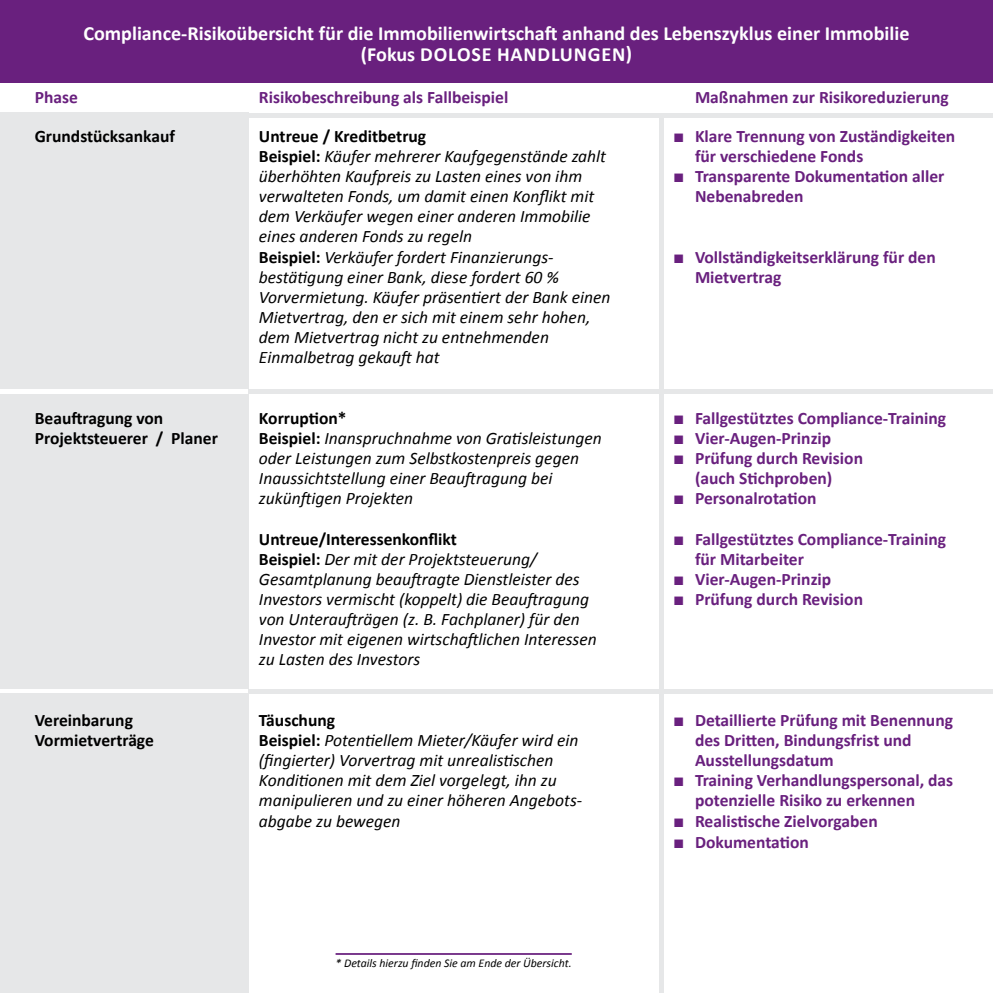
<style>
.page{position:relative;width:993px;height:993px;background:#fff}
.page>*{position:absolute;margin:0;border:0;box-sizing:border-box;transform-origin:0 0}
.t1{font:700 20.12px/20.7px "Calibri";color:#fff}
.t2{font:italic 17.5px/20.1px "Calibri";color:#000}
.t3{font:700 17.5px/20.1px "Calibri";color:#69207e}
.t4{font:700 17.5px "Calibri";color:#000}
.t5{font:italic 11.9px "Calibri";color:#000}
.s1{font-weight:700;font-style:normal}
</style>
<div class="page">
<div style="left:0;top:394px;width:248px;height:294px;background:#e6e7e8"></div>
<div style="left:0;top:113px;width:248px;height:276px;background:#e6e7e8"></div>
<div style="left:0;top:0;width:992px;height:82px;background:#69207e"></div>
<div style="left:248px;top:389px;width:744px;height:5px;background:#e6e7e8"></div>
<div style="left:248px;top:113px;width:744px;height:5px;background:#e6e7e8"></div>
<hr style="left:659px;top:118px;width:4px;height:874px;background:#e6e7e8">
<div style="left:248px;top:688px;width:744px;height:5px;background:#e6e7e8"></div>
<div style="left:0;top:693px;width:248px;height:299px;background:#e6e7e8"></div>
<hr style="left:335px;top:952px;width:236px;height:2px;background:#69207e">
<p class="t1" style="left:361px;top:22px;width:550px;text-indent:-277px">Compliance-Risikoübersicht für die Immobilienwirtschaft anhand des Lebenszyklus einer Immobilie (Fokus Dolose Handlu</p>
<p class="t1" style="left:573px;top:43px;width:60px">ngen)</p>
<p class="t3" style="left:35px;top:86px;width:45px">Phase</p>
<p class="t3" style="left:259px;top:86px;width:251px">Risikobeschreibung als Fallbeispiel</p>
<p class="t4" style="left:35px;top:125px;width:142px">Grundstücksankauf</p>
<p class="t2" style="left:259px;top:125px;width:353px"><span class="s1">Untreue / Kreditbetrug<br>Beispiel:</span> Käufer mehrerer Kaufgegenstände zahlt überhöhten Kaufpreis zu Lasten eines von ihm verwalteten Fonds, um damit einen Konflikt mit dem Verkäufer wegen einer anderen Immobilie eines anderen Fonds zu regeln<br><span class="s1">Beispiel:</span> Verkäufer fordert Finanzierungs&shy;bestätigung einer Bank, diese fordert 60 % Vorvermietung. Käufer präsentiert der Bank einen Mietvertrag, den er sich mit einem sehr hohen, dem Mietvertrag nicht zu entnehmenden Einmalbetrag gekauft hat</p>
<p class="t4" style="left:35px;top:407px;width:130px">Beauftragung von</p>
<p class="t4" style="left:259px;top:407px;width:89px">Korruption*</p>
<p class="t4" style="left:35px;top:427px;width:185px">Projektsteuerer / Planer</p>
<p class="t2" style="left:259px;top:427px;width:344px"><span class="s1">Beispiel:</span> Inanspruchnahme von Gratisleistungen oder Leistungen zum Selbstkostenpreis gegen Inaussichtstellung einer Beauftragung bei zukünftigen Projekten</p>
<p class="t2" style="left:259px;top:527px;width:339px"><span class="s1">Untreue/Interessenkonflikt<br>Beispiel:</span> Der mit der Projektsteuerung/ Gesamtplanung beauftragte Dienstleister des Investors vermischt (koppelt) die Beauftragung von Unteraufträgen (z. B. Fachplaner) für den Investor mit eigenen wirtschaftlichen Interessen zu Lasten des Investors</p>
<p class="t4" style="left:35px;top:709px;width:100px">Vereinbarung</p>
<p class="t4" style="left:259px;top:709px;width:78px">Täuschung</p>
<p class="t4" style="left:35px;top:729px;width:121px">Vormietverträge</p>
<p class="t2" style="left:259px;top:729px;width:325px"><span class="s1">Beispiel:</span> Potentiellem Mieter/Käufer wird ein (fingierter) Vorvertrag mit unrealistischen Konditionen mit dem Ziel vorgelegt, ihn zu manipulieren und zu einer höheren Angebots&shy;abgabe zu bewegen</p>
<p class="t5" style="left:335px;top:955px;width:237px">* Details hierzu finden Sie am Ende der Übersicht.</p>
<p class="t3" style="left:694px;top:86px;width:255px">Maßnahmen zur Risikoreduzierung</p>
<p class="t3" style="left:694px;top:125px;width:262px;text-indent:-21px">■ Klare Trennung von Zuständigkeiten für verschiedene Fonds</p>
<p class="t3" style="left:694px;top:165px;width:251px;text-indent:-21px">■ Transparente Dokumentation aller<br>Nebenabreden</p>
<p class="t3" style="left:694px;top:246px;width:242px;text-indent:-21px">■ Vollständigkeitserklärung für den<br>Mietvertrag</p>
<p class="t3" style="left:673px;top:407px;width:273px">■ Fallgestütztes Compliance-Training</p>
<p class="t3" style="left:673px;top:427px;width:159px">■ Vier-Augen-Prinzip</p>
<p class="t3" style="left:673px;top:447px;width:190px;text-align:center">■ Prüfung durch Revision (auch Stichproben)</p>
<p class="t3" style="left:673px;top:487px;width:144px">■ Personalrotation</p>
<p class="t3" style="left:694px;top:527px;width:252px;text-indent:-21px">■ Fallgestütztes Compliance-Training für Mitarbeiter</p>
<p class="t3" style="left:673px;top:568px;width:159px">■ Vier-Augen-Prinzip</p>
<p class="t3" style="left:673px;top:588px;width:190px">■ Prüfung durch Revision</p>
<p class="t3" style="left:694px;top:708px;width:259px;text-indent:-21px">■ Detaillierte Prüfung mit Benennung des Dritten, Bindungsfrist und<br>Ausstellungsdatum</p>
<p class="t3" style="left:694px;top:769px;width:259px;text-indent:-21px">■ Training Verhandlungspersonal, das potenzielle Risiko zu erkennen</p>
<p class="t3" style="left:673px;top:809px;width:205px">■ Realistische Zielvorgaben</p>
<p class="t3" style="left:673px;top:831px;width:136px">■ Dokumentation</p>
</div>
